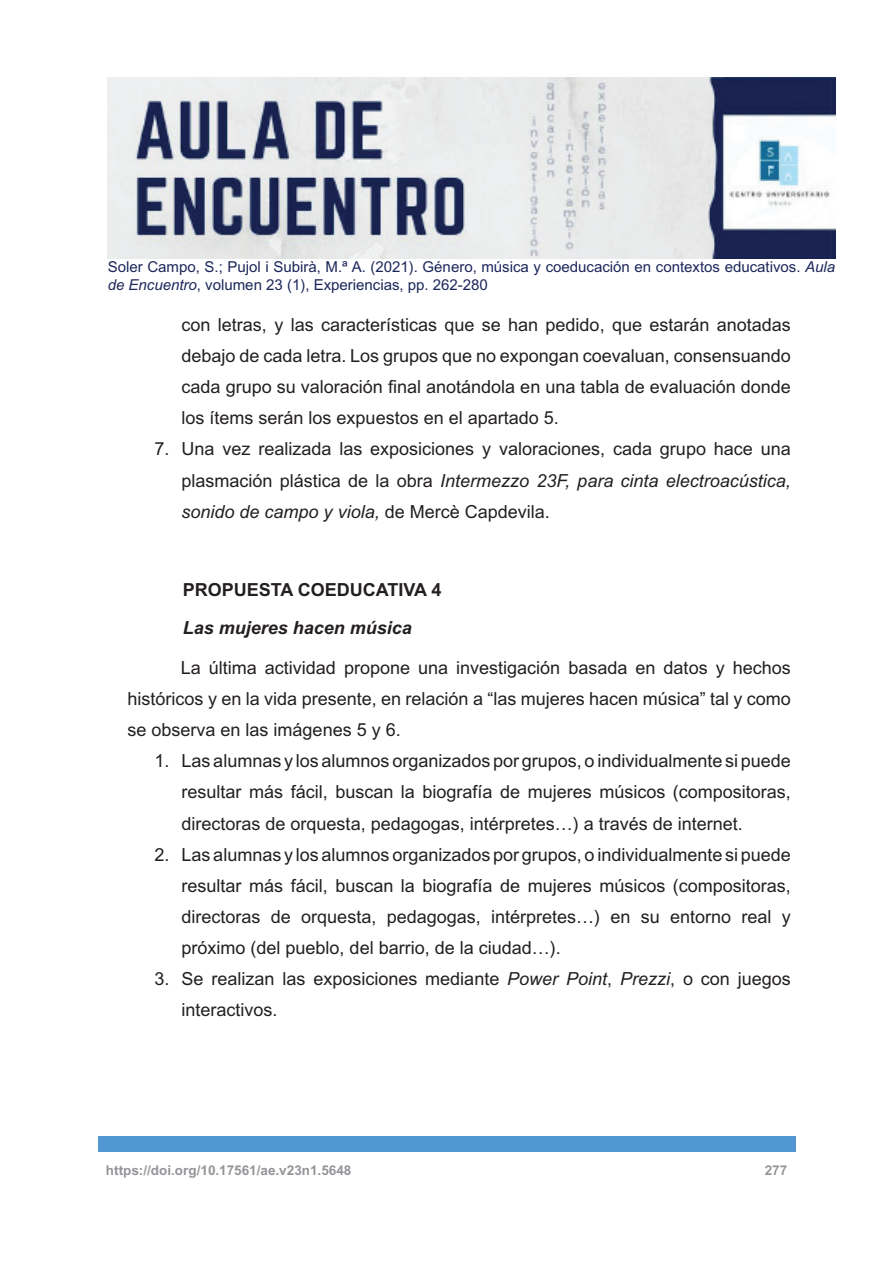
<style>
.page{position:relative;width:893px;height:1263px;background:#fff}
.page>*{position:absolute;margin:0;border:0;box-sizing:border-box;transform-origin:0 0}
.t1{font:18px/31px "Arial MT Std";color:#231f20;text-align:justify}
.t2{font:700 18px "Arial MT Std";color:#231f20}
.t3{font:italic 700 18px "Arial MT Std";color:#231f20}
.t4{font:15px/18px "Arial MT Std";color:#1c275a}
.t5{font:700 13.5px "Arial MT Std";color:#939598}
.s1{font-style:italic}
</style>
<div class="page">
<img style="left:108px;top:77px;width:727px;height:182px">
<div style="left:98px;top:1136px;width:697px;height:16px;background:#5198d2"></div>
<p class="t4" style="left:108px;top:258px;width:729px">Soler Campo, S.; Pujol i Subirà, M.ª A. (2021). Género, música y coeducación en contextos educativos. <span class="s1">Aula de Encuentro</span>, volumen 23 (1), Experiencias, pp. 262-280</p>
<p class="t1" style="left:182px;top:309px;width:611px">con letras, y las características que se han pedido, que estarán anotadas debajo de cada letra. Los grupos que no expongan coevaluan, consensuando cada grupo su valoración final anotándola en una tabla de evaluación donde los ítems serán los expuestos en el apartado 5.</p>
<p class="t1" style="left:182px;top:433px;width:611px;text-indent:-27px">7. Una vez realizada las exposiciones y valoraciones, cada grupo hace una plasmación plástica de la obra <span class="s1">Intermezzo 23F, para cinta electroacústica, sonido de campo y viola,</span> de Mercè Capdevila.</p>
<p class="t2" style="left:183px;top:579px;width:260px">PROPUESTA COEDUCATIVA 4</p>
<p class="t3" style="left:183px;top:617px;width:231px">Las mujeres hacen música</p>
<p class="t1" style="left:128px;top:652px;width:665px;text-indent:53px">La última actividad propone una investigación basada en datos y hechos históricos y en la vida presente, en relación a “las mujeres hacen música” tal y como se observa en las imágenes 5 y 6.</p>
<p class="t1" style="left:182px;top:745px;width:611px;text-indent:-27px">1. Las alumnas y los alumnos organizados por grupos, o individualmente si puede resultar más fácil, buscan la biografía de mujeres músicos (compositoras, directoras de orquesta, pedagogas, intérpretes…) a través de internet.</p>
<p class="t1" style="left:182px;top:839px;width:611px;text-indent:-27px">2. Las alumnas y los alumnos organizados por grupos, o individualmente si puede resultar más fácil, buscan la biografía de mujeres músicos (compositoras, directoras de orquesta, pedagogas, intérpretes…) en su entorno real y próximo (del pueblo, del barrio, de la ciudad…).</p>
<p class="t1" style="left:182px;top:963px;width:611px;text-indent:-27px">3. Se realizan las exposiciones mediante <span class="s1">Power Point</span>, <span class="s1">Prezzi</span>, o con juegos interactivos.</p>
<p class="t5" style="left:106px;top:1162px;width:247px">https://doi.org/10.17561/ae.v23n1.5648</p>
<p class="t5" style="left:765px;top:1162px;width:24px">277</p>
</div>
